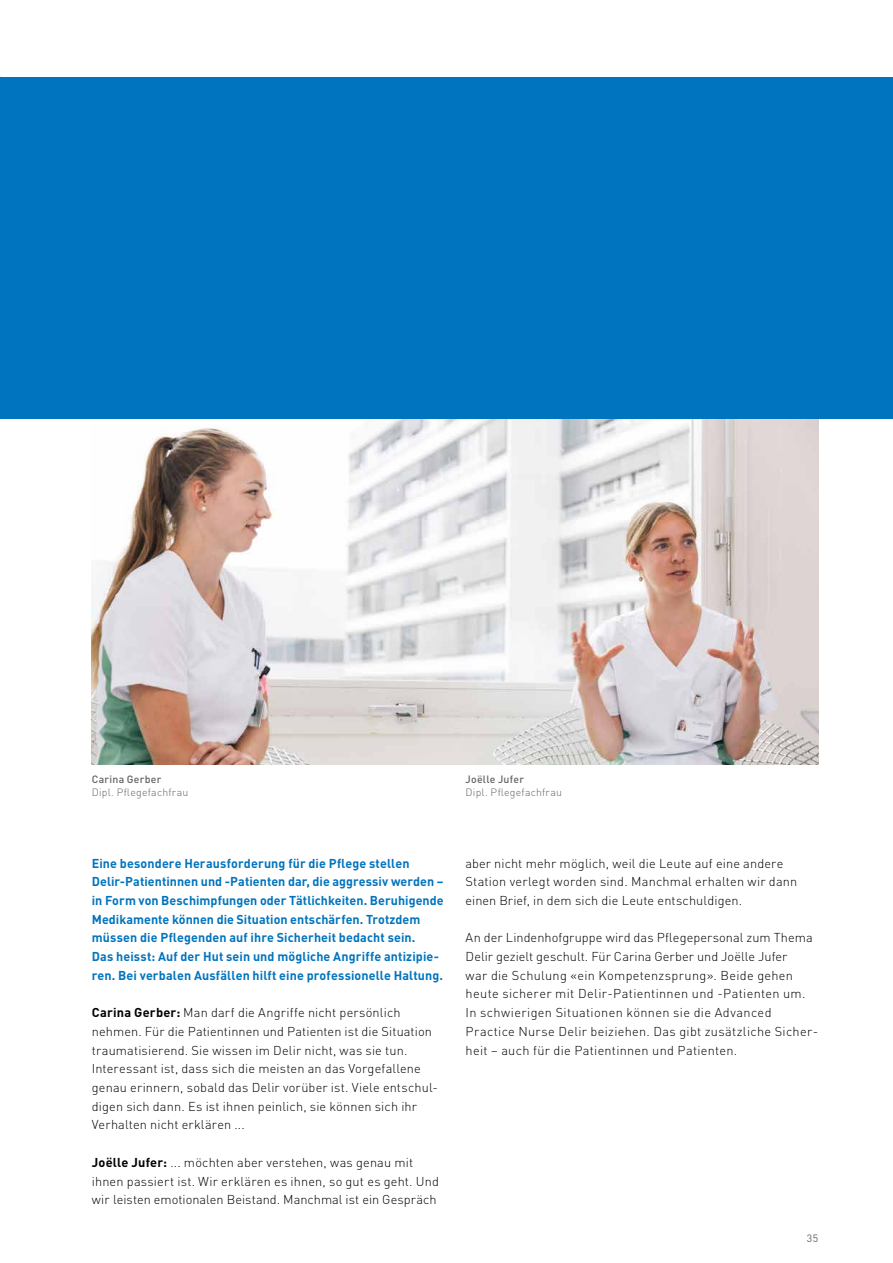
<style>
.page{position:relative;width:893px;height:1263px;background:#fff}
.page>*{position:absolute;margin:0;border:0;box-sizing:border-box;transform-origin:0 0}
.t1{font:300 12.75px/18.8px "DIN Pro";letter-spacing:.015em;color:#000}
.t2{font:700 12.75px/18.8px "DIN Pro";letter-spacing:.01em;color:#0074be}
.t3{font:300 10.5px "DIN Pro";letter-spacing:.02em;color:#626261}
.t4{font:500 10.5px "DIN Pro";letter-spacing:.02em;color:#626261}
.t5{font:10.5px "DIN Pro";color:#626261}
.s1{font-weight:700}
</style>
<div class="page">
<img style="left:92px;top:418px;width:726px;height:347px">
<div style="left:0;top:77px;width:893px;height:341px;background:#0074be"></div>
<p class="t4" style="left:92px;top:772px;width:71px">Carina Gerber</p>
<p class="t3" style="left:92px;top:785px;width:98px">Dipl. Pflegefachfrau</p>
<p class="t4" style="left:466px;top:772px;width:60px">Joëlle Jufer</p>
<p class="t3" style="left:466px;top:785px;width:98px">Dipl. Pflegefachfrau</p>
<p class="t2" style="left:92px;top:853px;width:353px">Eine besondere Herausforderung für die Pflege stellen Delir-Patientinnen und -Patienten dar, die aggressiv werden – in Form von Beschimpfungen oder Tätlichkeiten. Beruhigende Medikamente können die Situation entschärfen. Trotzdem müssen die Pflegenden auf ihre Sicherheit bedacht sein.<br>Das heisst: Auf der Hut sein und mögliche Angriffe antizipie&shy;ren. Bei verbalen Ausfällen hilft eine professionelle Haltung.</p>
<p class="t1" style="left:92px;top:1003px;width:348px"><span class="s1">Carina Gerber:</span> Man darf die Angriffe nicht persönlich nehmen. Für die Patientinnen und Patienten ist die Situation traumatisierend. Sie wissen im Delir nicht, was sie tun.<br>Interessant ist, dass sich die meisten an das Vorgefallene genau erinnern, sobald das Delir vorüber ist. Viele entschul&shy;digen sich dann. Es ist ihnen peinlich, sie können sich ihr Verhalten nicht erklären ...</p>
<p class="t1" style="left:92px;top:1152px;width:349px"><span class="s1">Joëlle Jufer:</span> ... möchten aber verstehen, was genau mit ihnen passiert ist. Wir erklären es ihnen, so gut es geht. Und wir leisten emotionalen Beistand. Manchmal ist ein Gespräch</p>
<p class="t1" style="left:466px;top:853px;width:333px">aber nicht mehr möglich, weil die Leute auf eine andere<br>Station verlegt worden sind. Manchmal erhalten wir dann einen Brief, in dem sich die Leute entschuldigen.</p>
<p class="t1" style="left:466px;top:928px;width:354px">An der Lindenhofgruppe wird das Pflegepersonal zum Thema Delir gezielt geschult. Für Carina Gerber und Joëlle Jufer<br>war die Schulung «ein Kompetenzsprung». Beide gehen heute sicherer mit Delir-Patientinnen und -Patienten um.<br>In schwierigen Situationen können sie die Advanced Practice Nurse Delir beiziehen. Das gibt zusätzliche Sicher&shy;heit – auch für die Patientinnen und Patienten.</p>
<p class="t5" style="left:807px;top:1231px;width:13px">35</p>
</div>
